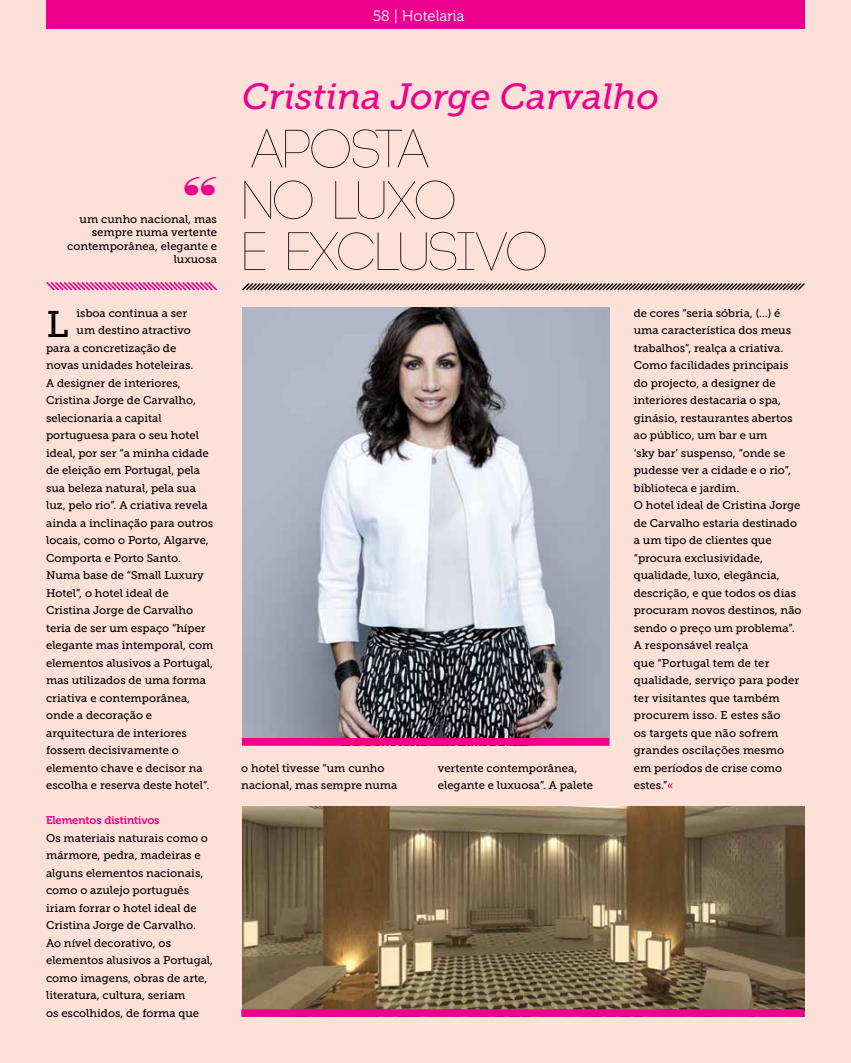
<style>
.page{position:relative;width:851px;height:1063px;background:#fff}
.page>*{position:absolute;margin:0;border:0;box-sizing:border-box;transform-origin:0 0}
.t1{font:300 53.75px/51.2px "Code";letter-spacing:-.02em;color:#000}
.t2{font:italic 46.25px "Bodoni Std Poster";color:#ec008c}
.t3{font:36.88px "Museo Slab 500";color:#000}
.t4{font:italic 36.25px "Museo Slab 500";color:#ec008c}
.t5{font:15px "Museo 300";color:#fff}
.t6{font:11.25px/17.5px "Museo Slab 500";color:#000}
.t7{font:11.25px "Museo 700";letter-spacing:-.01em;color:#ec008c}
.s1{color:#ec008c}
</style>
<div class="page">
<div style="left:0;top:0;width:850px;height:1063px;background:#fde0d8"></div>
<img style="left:242px;top:308px;width:367px;height:430px">
<svg style="left:240px;top:282px;width:566px;height:10px;background:#a6938e"></svg>
<div style="left:242px;top:738px;width:367px;height:8px;background:#ec008c"></div>
<svg style="left:44px;top:280px;width:175px;height:12px;background:#f798bf"></svg>
<img style="left:242px;top:807px;width:561px;height:202px">
<div style="left:241px;top:1009px;width:563px;height:8px;background:#ec008c"></div>
<div style="left:46px;top:0;width:758px;height:28px;background:#ec008c"></div>
<h2 class="t2" style="left:183px;top:165px;width:35px">“</h2>
<p class="t6" style="left:67px;top:226px;width:151px;line-height:13.5px;text-align:right">sempre numa vertente contemporânea, elegante e luxuosa</p>
<p class="t6" style="left:80px;top:210px;width:139px">um cunho nacional, mas</p>
<p class="t6" style="left:76px;top:304px;width:112px">isboa continua a ser</p>
<p class="t6" style="left:76px;top:322px;width:116px">um destino atractivo</p>
<p class="t6" style="left:46px;top:339px;width:132px">para a concretização de</p>
<p class="t6" style="left:46px;top:357px;width:149px">novas unidades hoteleiras.</p>
<p class="t6" style="left:46px;top:374px;width:136px">A designer de interiores,</p>
<p class="t6" style="left:46px;top:392px;width:151px">Cristina Jorge de Carvalho,</p>
<p class="t6" style="left:46px;top:409px;width:117px">selecionaria a capital</p>
<p class="t6" style="left:46px;top:427px;width:154px">portuguesa para o seu hotel</p>
<p class="t6" style="left:46px;top:444px;width:164px">ideal, por ser “a minha cidade</p>
<p class="t6" style="left:46px;top:462px;width:155px">de eleição em Portugal, pela</p>
<p class="t6" style="left:46px;top:479px;width:151px">sua beleza natural, pela sua</p>
<p class="t6" style="left:46px;top:497px;width:163px">luz, pelo rio”. A criativa revela</p>
<p class="t6" style="left:46px;top:514px;width:169px">ainda a inclinação para outros</p>
<p class="t6" style="left:46px;top:532px;width:164px">locais, como o Porto, Algarve,</p>
<p class="t6" style="left:46px;top:549px;width:136px">Comporta e Porto Santo.</p>
<p class="t6" style="left:46px;top:567px;width:159px">Numa base de “Small Luxury</p>
<p class="t6" style="left:46px;top:584px;width:124px">Hotel”, o hotel ideal de</p>
<p class="t6" style="left:46px;top:602px;width:148px">Cristina Jorge de Carvalho</p>
<p class="t6" style="left:46px;top:619px;width:161px">teria de ser um espaço “híper</p>
<p class="t6" style="left:46px;top:637px;width:169px">elegante mas intemporal, com</p>
<p class="t6" style="left:46px;top:654px;width:168px">elementos alusivos a Portugal,</p>
<p class="t6" style="left:46px;top:672px;width:161px">mas utilizados de uma forma</p>
<p class="t6" style="left:46px;top:689px;width:146px">criativa e contemporânea,</p>
<p class="t6" style="left:46px;top:707px;width:108px">onde a decoração e</p>
<p class="t6" style="left:46px;top:724px;width:142px">arquitectura de interiores</p>
<p class="t6" style="left:46px;top:742px;width:134px">fossem decisivamente o</p>
<p class="t6" style="left:46px;top:759px;width:158px">elemento chave e decisor na</p>
<p class="t6" style="left:46px;top:777px;width:165px">escolha e reserva deste hotel”.</p>
<p class="t7" style="left:46px;top:814px;width:115px">Elementos distintivos</p>
<p class="t6" style="left:46px;top:829px;width:168px">Os materiais naturais como o mármore, pedra, madeiras e alguns elementos nacionais, como o azulejo português iriam forrar o hotel ideal de<br>Cristina Jorge de Carvalho.<br>Ao nível decorativo, os elementos alusivos a Portugal, como imagens, obras de arte, literatura, cultura, seriam<br>os escolhidos, de forma que</p>
<h3 class="t3" style="left:47px;top:304px;width:24px">L</h3>
<h3 class="t5" style="left:372px;top:8px;width:93px">58 | Hotelaria</h3>
<h3 class="t4" style="left:242px;top:76px;width:418px">Cristina Jorge Carvalho</h3>
<h1 class="t1" style="left:242px;top:125px;width:306px">APOSTA<br>NO LUXO<br>E EXCLUSIVO</h1>
<p class="t6" style="left:241px;top:759px;width:158px">o hotel tivesse “um cunho nacional, mas sempre numa</p>
<p class="t6" style="left:438px;top:759px;width:156px">vertente contemporânea, elegante e luxuosa”. A palete</p>
<p class="t6" style="left:633px;top:304px;width:169px">de cores “seria sóbria, (…) é uma característica dos meus trabalhos”, realça a criativa.<br>Como facilidades principais do projecto, a designer de interiores destacaria o spa, ginásio, restaurantes abertos ao público, um bar e um<br>‘sky bar’ suspenso, “onde se pudesse ver a cidade e o rio”, biblioteca e jardim.<br>O hotel ideal de Cristina Jorge de Carvalho estaria destinado a um tipo de clientes que “procura exclusividade, qualidade, luxo, elegância, descrição, e que todos os dias procuram novos destinos, não sendo o preço um problema”.<br>A responsável realça<br>que “Portugal tem de ter qualidade, serviço para poder ter visitantes que também procurem isso. E estes são<br>os targets que não sofrem grandes oscilações mesmo em períodos de crise como estes.”<span class="s1">«</span></p>
</div>
